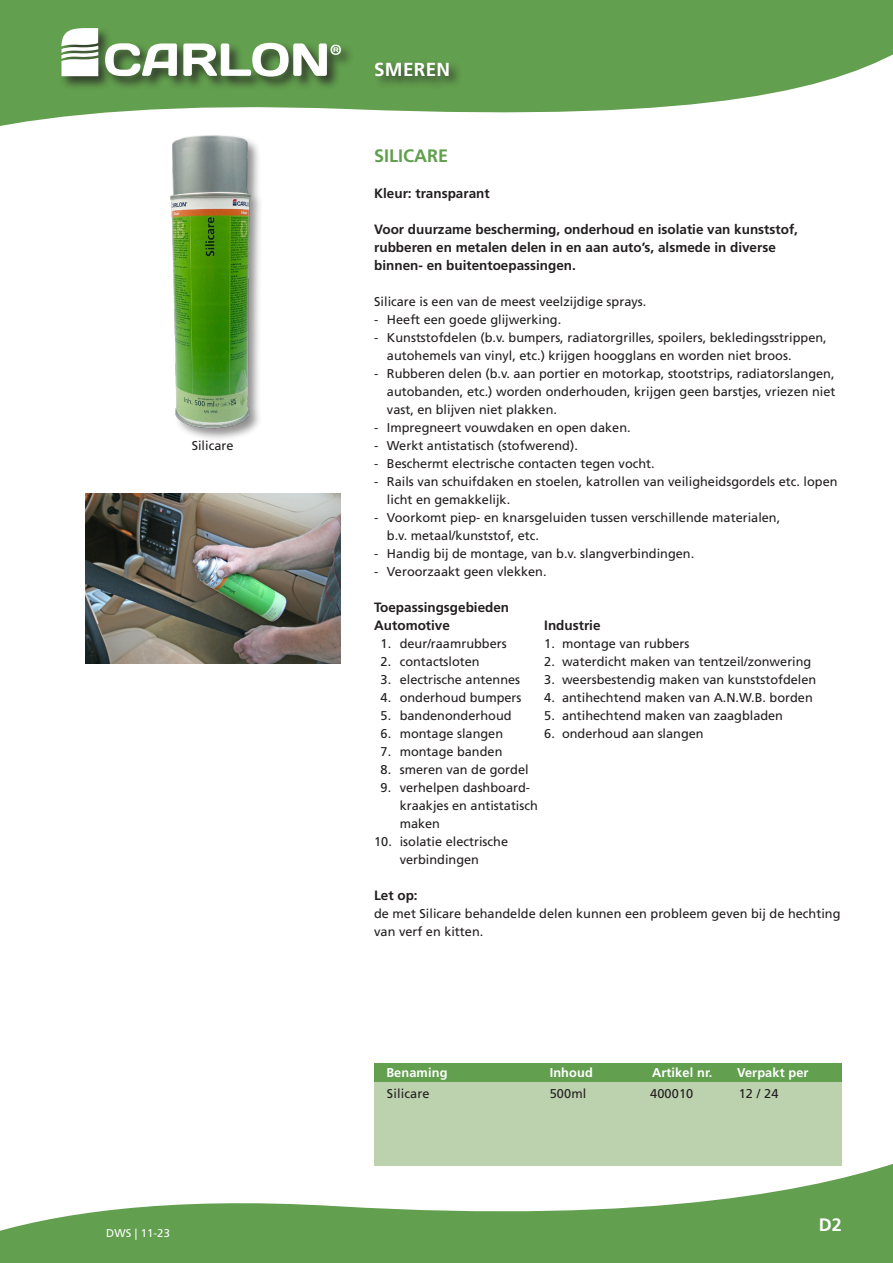
<style>
.page{position:relative;width:893px;height:1263px;background:#fff}
.page>*{position:absolute;margin:0;border:0;box-sizing:border-box;transform-origin:0 0}
.t1{font:700 18.9px "Frutiger LT Std";color:#fff}
.t2{font:700 18px "Frutiger LT Std";color:#629f4e}
.t3{font:700 18px "Frutiger LT Std";color:#fff}
.t4{font:700 13.5px/18px "Frutiger LT Std";color:#231f20}
.t5{font:12.75px/18px "Frutiger LT Std";color:#231f20}
.t6{font:700 12.75px "Frutiger LT Std";letter-spacing:.01em;color:#fff}
.t7{font:11.25px "Frutiger LT Std";letter-spacing:.01em;color:#fff}
</style>
<div class="page">
<svg style="left:0;top:1164px;width:893px;height:99px;fill:#629f4e"></svg>
<svg style="left:0;top:0;width:893px;height:126px;fill:#629f4e"></svg>
<div style="left:374px;top:60px;width:89px;height:30px;background:#231f20;opacity:.75"></div>
<div style="left:60px;top:26px;width:294px;height:65px;background:#231f20;opacity:.75"></div>
<svg style="left:105px;top:43px;width:72px;height:33px"></svg>
<svg style="left:183px;top:43px;width:158px;height:34px"></svg>
<svg style="left:61px;top:28px;width:37px;height:48px"></svg>
<img style="left:170px;top:135px;width:90px;height:304px">
<div style="left:374px;top:1063px;width:468px;height:102px;background:#bcd1ae"></div>
<div style="left:374px;top:1063px;width:468px;height:18px;background:#629f4e"></div>
<img style="left:85px;top:493px;width:255px;height:170px">
<p class="t5" style="left:192px;top:437px;width:43px">Silicare</p>
<p class="t7" style="left:106px;top:1226px;width:65px">DWS | 11-23</p>
<p class="t1" style="left:374px;top:58px;width:14px">SMEREN</p>
<p class="t2" style="left:374px;top:145px;width:76px">SILICARE</p>
<p class="t4" style="left:374px;top:184px;width:117px">Kleur: transparant</p>
<p class="t4" style="left:374px;top:220px;width:425px">Voor duurzame bescherming, onderhoud en isolatie van kunststof, rubberen en metalen delen in en aan auto’s, alsmede in diverse binnen- en buitentoepassingen.</p>
<p class="t5" style="left:374px;top:293px;width:274px">Silicare is een van de meest veelzijdige sprays.</p>
<p class="t5" style="left:374px;top:311px;width:189px">- Heeft een goede glijwerking.</p>
<p class="t5" style="left:387px;top:329px;width:441px;text-indent:-13px">- Kunststofdelen (b.v. bumpers, radiatorgrilles, spoilers, bekledingsstrippen, autohemels van vinyl, etc.) krijgen hoogglans en worden niet broos.</p>
<p class="t5" style="left:387px;top:365px;width:450px;text-align:justify;text-indent:-13px">- Rubberen delen (b.v. aan portier en motorkap, stootstrips, radiatorslangen, autobanden, etc.) worden onderhouden, krijgen geen barstjes, vriezen niet vast, en blijven niet plakken.</p>
<p class="t5" style="left:374px;top:419px;width:258px">- Impregneert vouwdaken en open daken.</p>
<p class="t5" style="left:374px;top:437px;width:205px">- Werkt antistatisch (stofwerend).</p>
<p class="t5" style="left:374px;top:455px;width:282px">- Beschermt electrische contacten tegen vocht.</p>
<p class="t5" style="left:387px;top:473px;width:452px;text-indent:-13px">- Rails van schuifdaken en stoelen, katrollen van veiligheidsgordels etc. lopen licht en gemakkelijk.</p>
<p class="t5" style="left:387px;top:509px;width:395px;text-indent:-13px">- Voorkomt piep- en knarsgeluiden tussen verschillende materialen, b.v. metaal/kunststof, etc.</p>
<p class="t5" style="left:374px;top:545px;width:321px">- Handig bij de montage, van b.v. slangverbindingen.</p>
<p class="t5" style="left:374px;top:563px;width:174px">- Veroorzaakt geen vlekken.</p>
<p class="t4" style="left:374px;top:598px;width:137px">Toepassingsgebieden</p>
<p class="t4" style="left:374px;top:616px;width:77px">Automotive</p>
<p class="t4" style="left:544px;top:616px;width:58px">Industrie</p>
<p class="t5" style="left:381px;top:635px;width:128px">1. deur/raamrubbers</p>
<p class="t5" style="left:544px;top:635px;width:147px">1. montage van rubbers</p>
<p class="t5" style="left:381px;top:653px;width:101px">2. contactsloten</p>
<p class="t5" style="left:544px;top:653px;width:269px">2. waterdicht maken van tentzeil/zonwering</p>
<p class="t5" style="left:381px;top:671px;width:141px">3. electrische antennes</p>
<p class="t5" style="left:544px;top:671px;width:274px">3. weersbestendig maken van kunststofdelen</p>
<p class="t5" style="left:381px;top:689px;width:142px">4. onderhoud bumpers</p>
<p class="t5" style="left:544px;top:689px;width:270px">4. antihechtend maken van A.N.W.B. borden</p>
<p class="t5" style="left:381px;top:707px;width:133px">5. bandenonderhoud</p>
<p class="t5" style="left:544px;top:707px;width:240px">5. antihechtend maken van zaagbladen</p>
<p class="t5" style="left:381px;top:725px;width:124px">6. montage slangen</p>
<p class="t5" style="left:544px;top:725px;width:161px">6. onderhoud aan slangen</p>
<p class="t5" style="left:381px;top:743px;width:123px">7. montage banden</p>
<p class="t5" style="left:381px;top:761px;width:150px">8. smeren van de gordel</p>
<p class="t5" style="left:400px;top:779px;width:140px;text-indent:-19px">9. verhelpen dashboard&shy;kraakjes en antistatisch maken</p>
<p class="t5" style="left:374px;top:833px;width:135px;text-align:center">10. isolatie electrische verbindingen</p>
<p class="t4" style="left:374px;top:886px;width:45px">Let op:</p>
<p class="t5" style="left:374px;top:905px;width:468px">de met Silicare behandelde delen kunnen een probleem geven bij de hechting van verf en kitten.</p>
<p class="t6" style="left:386px;top:1065px;width:63px">Benaming</p>
<p class="t6" style="left:550px;top:1065px;width:45px">Inhoud</p>
<p class="t6" style="left:652px;top:1065px;width:62px">Artikel nr.</p>
<p class="t6" style="left:737px;top:1065px;width:73px">Verpakt per</p>
<p class="t5" style="left:387px;top:1085px;width:44px">Silicare</p>
<p class="t5" style="left:550px;top:1085px;width:38px">500ml</p>
<p class="t5" style="left:650px;top:1085px;width:45px">400010</p>
<p class="t5" style="left:739px;top:1085px;width:41px">12 / 24</p>
<p class="t3" style="left:819px;top:1214px;width:25px">D2</p>
</div>
